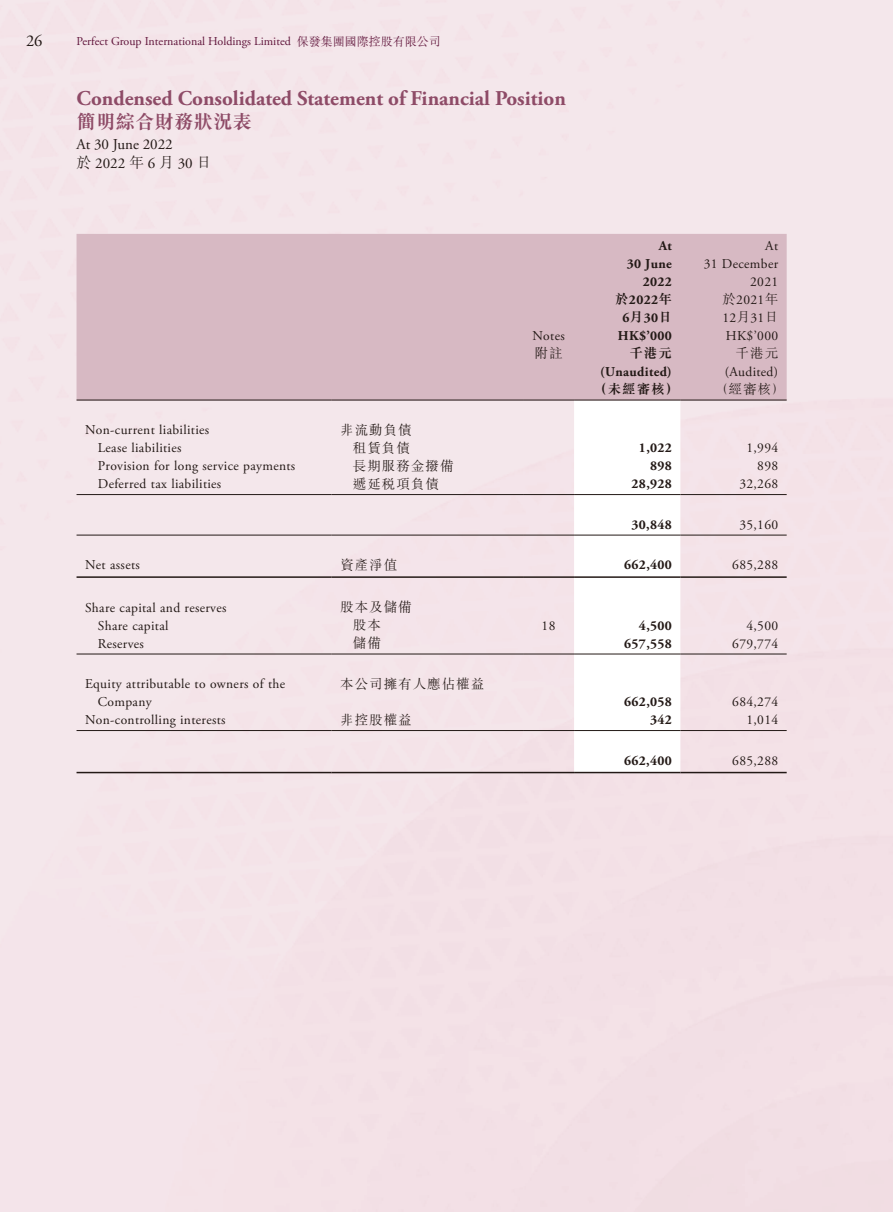
<style>
.page{position:relative;width:893px;height:1212px;background:#f4e7eb}
.page>*{position:absolute;margin:0;border:0;box-sizing:border-box;transform-origin:0 0}
.t1{font:700 21px "Adobe Garamond Pro";color:#8e4b67}
.t2{font:700 19.5px "M Sung HK";color:#8e4b67}
.t3{font:16.5px "Adobe Garamond Pro";color:#231916}
.t4{font:15px/18.9px "Adobe Garamond Pro";color:#231916}
.t5{font:13.5px/18px "Adobe Garamond Pro";letter-spacing:.025em;color:#231916}
.t6{font:700 13.5px/18px "Adobe Garamond Pro";letter-spacing:.025em;color:#231916;text-align:right}
.t7{font:300 13.5px "M Sung HK";letter-spacing:.075em;color:#231916}
.t8{font:700 13.5px "M Sung HK";letter-spacing:.075em;color:#231916}
.t9{font:12px "Adobe Garamond Pro";color:#60153b}
.s1{font-family:"M Sung HK";font-weight:300}
.s2{font-family:"M Sung HK"}
</style>
<div class="page">
<div style="left:77px;top:234px;width:710px;height:166px;background:#d7b9c3"></div>
<div style="left:574px;top:401px;width:106px;height:371px;background:#fff"></div>
<hr style="left:77px;top:400px;width:255px;height:1px;background:#231916">
<hr style="left:332px;top:400px;width:191px;height:1px;background:#231916">
<hr style="left:523px;top:400px;width:51px;height:1px;background:#231916">
<hr style="left:574px;top:400px;width:106px;height:1px;background:#231916">
<hr style="left:680px;top:400px;width:107px;height:1px;background:#231916">
<hr style="left:77px;top:494px;width:255px;height:1px;background:#231916">
<hr style="left:332px;top:494px;width:191px;height:1px;background:#231916">
<hr style="left:523px;top:494px;width:51px;height:1px;background:#231916">
<hr style="left:574px;top:494px;width:106px;height:1px;background:#231916">
<hr style="left:680px;top:494px;width:107px;height:1px;background:#231916">
<hr style="left:77px;top:535px;width:255px;height:1px;background:#231916">
<hr style="left:332px;top:535px;width:191px;height:1px;background:#231916">
<hr style="left:523px;top:535px;width:51px;height:1px;background:#231916">
<hr style="left:574px;top:535px;width:106px;height:1px;background:#231916">
<hr style="left:680px;top:535px;width:107px;height:1px;background:#231916">
<hr style="left:77px;top:576px;width:255px;height:2px;background:#231916">
<hr style="left:332px;top:576px;width:191px;height:2px;background:#231916">
<hr style="left:523px;top:576px;width:51px;height:2px;background:#231916">
<hr style="left:574px;top:576px;width:106px;height:2px;background:#231916">
<hr style="left:680px;top:576px;width:107px;height:2px;background:#231916">
<hr style="left:77px;top:654px;width:255px;height:1px;background:#231916">
<hr style="left:332px;top:654px;width:191px;height:1px;background:#231916">
<hr style="left:523px;top:654px;width:51px;height:1px;background:#231916">
<hr style="left:574px;top:654px;width:106px;height:1px;background:#231916">
<hr style="left:680px;top:654px;width:107px;height:1px;background:#231916">
<hr style="left:77px;top:730px;width:255px;height:1px;background:#231916">
<hr style="left:332px;top:730px;width:191px;height:1px;background:#231916">
<hr style="left:523px;top:730px;width:51px;height:1px;background:#231916">
<hr style="left:574px;top:730px;width:106px;height:1px;background:#231916">
<hr style="left:680px;top:730px;width:107px;height:1px;background:#231916">
<hr style="left:77px;top:772px;width:255px;height:1px;background:#231916">
<hr style="left:332px;top:772px;width:191px;height:1px;background:#231916">
<hr style="left:523px;top:772px;width:51px;height:1px;background:#231916">
<hr style="left:574px;top:772px;width:106px;height:1px;background:#231916">
<hr style="left:680px;top:772px;width:107px;height:1px;background:#231916">
<p class="t3" style="left:26px;top:30px;width:18px">26</p>
<p class="t9" style="left:77px;top:34px;width:366px">Perfect Group International Holdings Limited <span class="s1">保發集團國際控股有限公司</span></p>
<h1 class="t1" style="left:77px;top:86px;width:491px">Condensed Consolidated Statement of Financial Position</h1>
<h2 class="t2" style="left:77px;top:112px;width:177px">簡明綜合財務狀況表</h2>
<p class="t4" style="left:77px;top:136px;width:137px">At 30 June 2022<span class="s1">於</span>2022<span class="s1">年</span>6<span class="s1">月</span>30<span class="s1">日</span></p>
<p class="t6" style="left:627px;top:237px;width:47px">At<br>30 June<br>2022</p>
<p class="t5" style="left:704px;top:237px;width:76px;text-align:right">At<br>31 December<br>2021</p>
<p class="t6" style="left:615px;top:291px;width:58px;text-align:center"><span class="s2">於</span>2022<span class="s2">年<br></span>6<span class="s2">月</span>30<span class="s2">日</span></p>
<p class="t5" style="left:722px;top:291px;width:57px"><span class="s1">於</span>2021<span class="s1">年<br></span>12<span class="s1">月</span>31<span class="s1">日</span></p>
<p class="t5" style="left:532px;top:327px;width:34px">Notes</p>
<p class="t6" style="left:618px;top:326px;width:55px">HK$’000</p>
<p class="t5" style="left:726px;top:327px;width:54px">HK$’000</p>
<p class="t7" style="left:535px;top:344px;width:30px">附註</p>
<p class="t8" style="left:629px;top:346px;width:44px">千港元</p>
<p class="t7" style="left:736px;top:344px;width:44px">千港元</p>
<p class="t6" style="left:600px;top:362px;width:73px">(Unaudited)</p>
<p class="t5" style="left:725px;top:363px;width:55px">(Audited)</p>
<p class="t8" style="left:594px;top:382px;width:86px">（未經審核）</p>
<p class="t7" style="left:715px;top:380px;width:72px">（經審核）</p>
<p class="t5" style="left:85px;top:421px;width:126px">Non-current liabilities</p>
<p class="t7" style="left:340px;top:420px;width:73px">非流動負債</p>
<p class="t5" style="left:98px;top:439px;width:85px">Lease liabilities</p>
<p class="t7" style="left:353px;top:438px;width:59px">租賃負債</p>
<p class="t6" style="left:639px;top:439px;width:34px">1,022</p>
<p class="t5" style="left:746px;top:439px;width:33px">1,994</p>
<p class="t5" style="left:98px;top:457px;width:199px">Provision for long service payments</p>
<p class="t7" style="left:353px;top:456px;width:102px">長期服務金撥備</p>
<p class="t6" style="left:650px;top:457px;width:23px">898</p>
<p class="t5" style="left:757px;top:457px;width:22px">898</p>
<p class="t5" style="left:98px;top:475px;width:125px">Deferred tax liabilities</p>
<p class="t7" style="left:353px;top:474px;width:88px">遞延稅項負債</p>
<p class="t6" style="left:632px;top:475px;width:42px">28,928</p>
<p class="t5" style="left:739px;top:475px;width:40px">32,268</p>
<p class="t6" style="left:632px;top:516px;width:42px">30,848</p>
<p class="t5" style="left:739px;top:516px;width:40px">35,160</p>
<p class="t5" style="left:85px;top:556px;width:56px">Net assets</p>
<p class="t7" style="left:340px;top:555px;width:59px">資產淨值</p>
<p class="t6" style="left:624px;top:556px;width:49px">662,400</p>
<p class="t5" style="left:732px;top:556px;width:47px">685,288</p>
<p class="t5" style="left:85px;top:599px;width:143px">Share capital and reserves</p>
<p class="t7" style="left:340px;top:598px;width:73px">股本及儲備</p>
<p class="t5" style="left:98px;top:617px;width:72px">Share capital</p>
<p class="t7" style="left:353px;top:616px;width:30px">股本</p>
<p class="t5" style="left:542px;top:617px;width:15px">18</p>
<p class="t6" style="left:639px;top:616px;width:34px">4,500</p>
<p class="t5" style="left:746px;top:617px;width:33px">4,500</p>
<p class="t5" style="left:98px;top:635px;width:48px">Reserves</p>
<p class="t7" style="left:353px;top:634px;width:30px">儲備</p>
<p class="t6" style="left:624px;top:634px;width:49px">657,558</p>
<p class="t5" style="left:732px;top:635px;width:47px">679,774</p>
<p class="t5" style="left:98px;top:675px;width:189px;text-indent:-13px">Equity attributable to owners of the<br>Company</p>
<p class="t7" style="left:340px;top:674px;width:146px">本公司擁有人應佔權益</p>
<p class="t6" style="left:624px;top:693px;width:49px">662,058</p>
<p class="t5" style="left:732px;top:693px;width:47px">684,274</p>
<p class="t5" style="left:85px;top:711px;width:142px">Non-controlling interests</p>
<p class="t7" style="left:340px;top:710px;width:73px">非控股權益</p>
<p class="t6" style="left:650px;top:711px;width:23px">342</p>
<p class="t5" style="left:746px;top:711px;width:33px">1,014</p>
<p class="t6" style="left:624px;top:751px;width:49px">662,400</p>
<p class="t5" style="left:732px;top:752px;width:47px">685,288</p>
</div>
